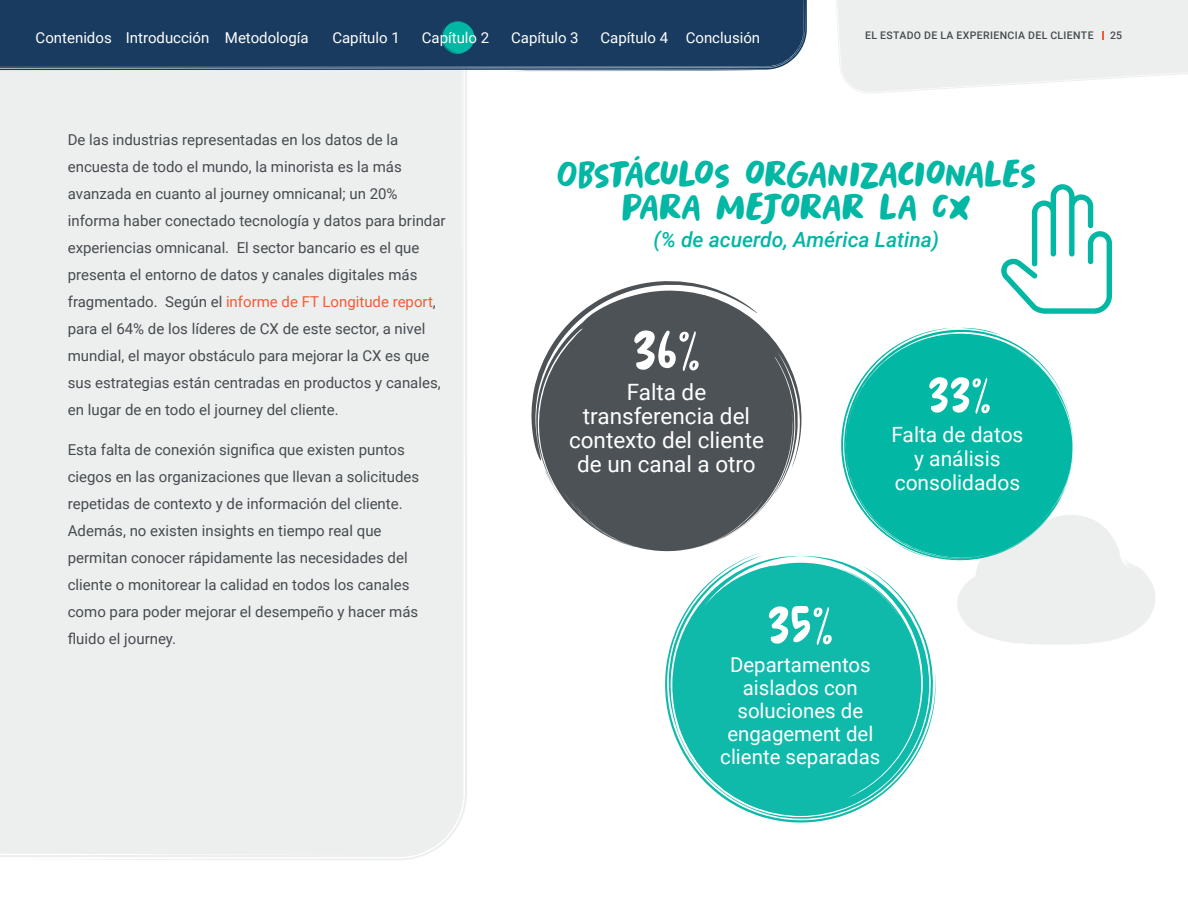
<style>
.page{position:relative;width:1188px;height:918px;background:#fff}
.page>*{position:absolute;margin:0;border:0;box-sizing:border-box;transform-origin:0 0}
.t1{font:60px "Springwood Brush";color:#fff}
.t2{font:56.85px "Springwood Brush";color:#fff}
.t3{font:54px "Springwood Brush";color:#fff}
.t4{font:42px/33px "Springwood Brush";letter-spacing:-.025em;color:#02b7a3;text-align:center}
.t5{font:22.5px/24px "Roboto";color:#fff;text-align:center}
.t6{font:21px/24px "Roboto";color:#fff;text-align:center}
.t7{font:italic 500 21px "Roboto";color:#02b7a3}
.t8{font:20.4px/23.1px "Roboto";color:#fff;text-align:center}
.t9{font:15px/27px "Roboto";color:#464b50}
.t10{font:15px "Roboto";color:#fff}
.t11{font:500 10.5px "Roboto";letter-spacing:.035em;color:#464b50}
.s1{color:#f15c35}
</style>
<div class="page">
<div style="left:0;top:71px;width:467px;height:789px;background:#edefee"></div>
<svg style="left:957px;top:515px;width:198px;height:130px"></svg>
<svg style="left:0;top:0;width:807px;height:71px;background:#1f4164"></svg>
<svg style="left:1001px;top:184px;width:111px;height:130px"></svg>
<svg style="left:531px;top:281px;width:271px;height:270px;fill:#4d5256"></svg>
<svg style="left:665px;top:552px;width:271px;height:271px;fill:#10baaa"></svg>
<svg style="left:841px;top:328px;width:233px;height:233px;fill:#02b7a3"></svg>
<svg style="left:441px;top:21px;width:33px;height:33px"></svg>
<svg style="left:836px;top:0;width:352px;height:93px;background:#eff0f0"></svg>
<p class="t10" style="left:36px;top:27px;width:78px">Contenidos</p>
<p class="t10" style="left:225px;top:27px;width:85px">Metodología</p>
<p class="t10" style="left:332px;top:27px;width:69px">Capítulo 1</p>
<p class="t10" style="left:422px;top:27px;width:69px">Capítulo 2</p>
<p class="t10" style="left:511px;top:27px;width:69px">Capítulo 3</p>
<p class="t10" style="left:601px;top:27px;width:161px">Capítulo 4 Conclusión</p>
<p class="t11" style="left:865px;top:28px;width:230px">EL ESTADO DE LA EXPERIENCIA DEL CLIENTE</p>
<p class="t11" style="left:1110px;top:28px;width:13px">25</p>
<p class="t10" style="left:126px;top:27px;width:85px">Introducción</p>
<p class="t9" style="left:68px;top:125px;width:379px">De las industrias representadas en los datos de la encuesta de todo el mundo, la minorista es la más avanzada en cuanto al journey omnicanal; un 20% informa haber conectado tecnología y datos para brindar experiencias omnicanal. El sector bancario es el que presenta el entorno de datos y canales digitales más fragmentado. Según el <span class="s1">informe de FT Longitude report</span>, para el 64% de los líderes de CX de este sector, a nivel mundial, el mayor obstáculo para mejorar la CX es que sus estrategias están centradas en productos y canales, en lugar de en todo el journey del cliente.</p>
<p class="t9" style="left:68px;top:436px;width:353px">Esta falta de conexión significa que existen puntos ciegos en las organizaciones que llevan a solicitudes repetidas de contexto y de información del cliente.<br>Además, no existen insights en tiempo real que permitan conocer rápidamente las necesidades del cliente o monitorear la calidad en todos los canales como para poder mejorar el desempeño y hacer más fluido el journey.</p>
<h3 class="t4" style="left:556px;top:158px;width:481px">OBSTÁCULOS ORGANIZACIONALES<br>PARA MEJORAR LA CX</h3>
<h3 class="t7" style="left:654px;top:225px;width:287px">(% de acuerdo, América Latina)</h3>
<h1 class="t1" style="left:632px;top:317px;width:69px">36%</h1>
<h3 class="t5" style="left:569px;top:379px;width:196px">Falta de transferencia del contexto del cliente de un canal a otro</h3>
<h3 class="t3" style="left:928px;top:365px;width:65px">33%</h3>
<h3 class="t6" style="left:891px;top:422px;width:134px">Falta de datos y análisis consolidados</h3>
<h2 class="t2" style="left:767px;top:594px;width:68px">35%</h2>
<h3 class="t8" style="left:720px;top:652px;width:162px">Departamentos aislados con soluciones de engagement del cliente separadas</h3>
</div>
